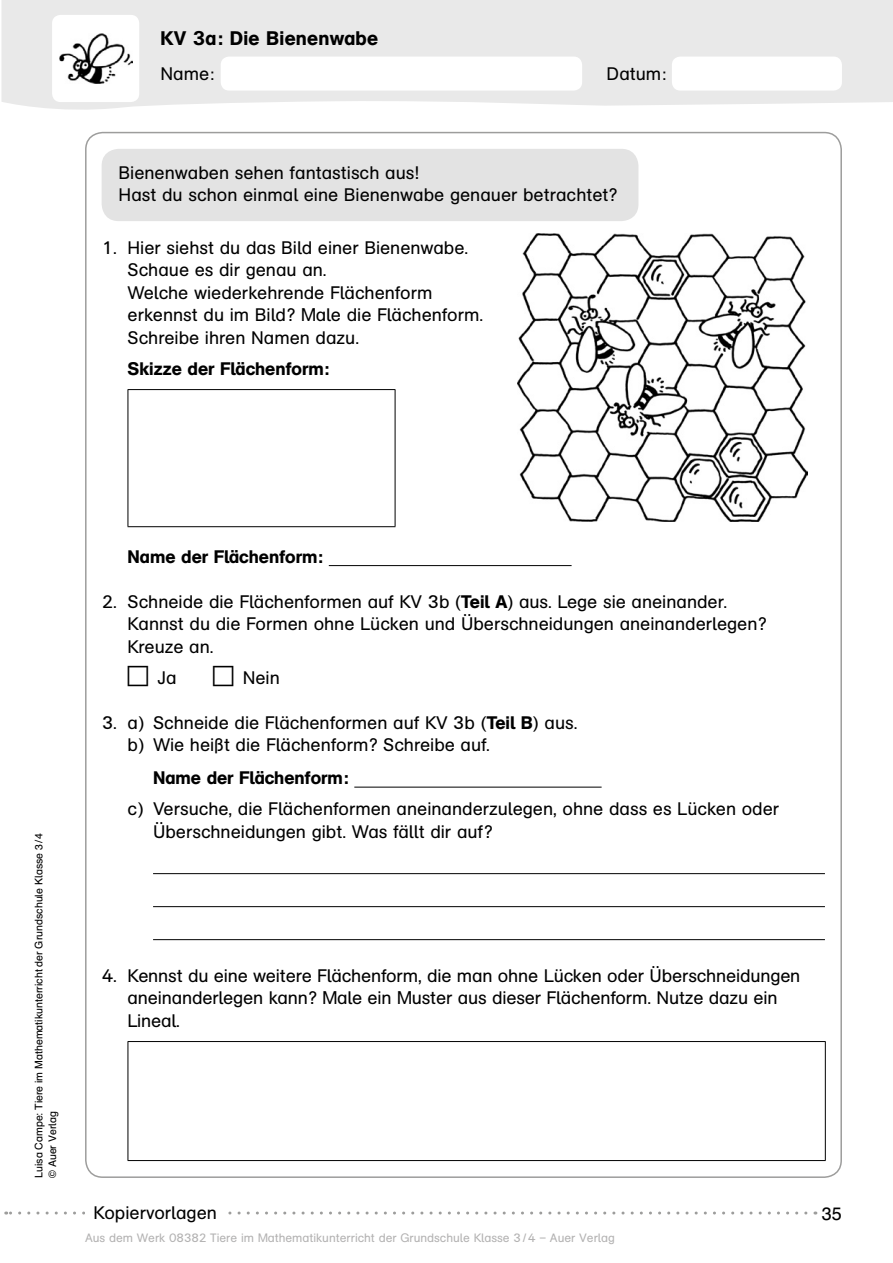
<style>
.page{position:relative;width:893px;height:1263px;background:#fff}
.page>*{position:absolute;margin:0;border:0;box-sizing:border-box;transform-origin:0 0}
.t1{font:700 19.5px "GSGBY Mathe 07";letter-spacing:.015em;color:#000}
.t2{font:18px/22.5px "GSGBY Mathe 07";color:#000}
.t3{font:700 18px "GSGBY Mathe 07";color:#000}
.t4{font:18px "Auer Schulbuch";color:#000}
.t5{font:12px "GSGBY Mathe 07";color:#b3b2b2}
.t6{font:10.5px/13.5px "Auer Schulbuch";color:#000}
.s1{font-weight:700}
</style>
<div class="page">
<svg style="left:1px;top:0;width:892px;height:110px;fill:#e9e9e9"></svg>
<svg style="left:6px;top:1211px;width:800px;height:3px"></svg>
<div style="left:52px;top:15px;width:87px;height:87px;background:#fff;border-radius:9px"></div>
<img style="left:59px;top:33px;width:73px;height:51px">
<div style="left:85px;top:1206px;width:140px;height:13px;background:#fff"></div>
<hr style="left:329px;top:565px;width:243px;height:1px;background:#000">
<hr style="left:354px;top:787px;width:248px;height:1px;background:#000">
<hr style="left:153px;top:873px;width:672px;height:1px;background:#000">
<hr style="left:153px;top:906px;width:672px;height:1px;background:#000">
<hr style="left:153px;top:939px;width:672px;height:1px;background:#000">
<hr style="left:128px;top:389px;width:267px;height:1px;background:#000">
<hr style="left:128px;top:390px;width:1px;height:136px;background:#000">
<hr style="left:395px;top:390px;width:1px;height:136px;background:#000">
<hr style="left:128px;top:526px;width:267px;height:1px;background:#000">
<hr style="left:128px;top:1041px;width:698px;height:1px;background:#000">
<hr style="left:128px;top:1042px;width:1px;height:118px;background:#000">
<hr style="left:825px;top:1042px;width:1px;height:118px;background:#000">
<hr style="left:128px;top:1160px;width:698px;height:1px;background:#000">
<div style="left:102px;top:149px;width:536px;height:72px;background:#e3e3e3;border-radius:17px"></div>
<div style="left:221px;top:57px;width:361px;height:34px;background:#fff;border-radius:9px"></div>
<div style="left:672px;top:57px;width:170px;height:34px;background:#fff;border-radius:9px"></div>
<img style="left:517px;top:233px;width:291px;height:288px">
<p class="t1" style="left:161px;top:26px;width:219px">KV 3a: Die Bienenwabe</p>
<p class="t2" style="left:161px;top:62px;width:55px">Name:</p>
<p class="t2" style="left:607px;top:62px;width:61px">Datum:</p>
<p class="t2" style="left:119px;top:161px;width:500px">Bienenwaben sehen fantastisch aus!<br>Hast du schon einmal eine Bienenwabe genauer betrachtet?</p>
<p class="t2" style="left:128px;top:236px;width:357px;text-indent:-26px">1. Hier siehst du das Bild einer Bienenwabe.<br>Schaue es dir genau an.<br>Welche wiederkehrende Flächenform erkennst du im Bild? Male die Flächenform.<br>Schreibe ihren Namen dazu.</p>
<p class="t3" style="left:128px;top:357px;width:203px">Skizze der Flächenform:</p>
<p class="t6" style="left:32px;top:1178px;width:347px;rotate:-90deg">Luisa Campe: Tiere im Mathematikunterricht der Grundschule Klasse 3/4 © Auer Verlag</p>
<p class="t3" style="left:128px;top:545px;width:197px">Name der Flächenform:</p>
<p class="t2" style="left:128px;top:590px;width:640px;text-indent:-26px">2. Schneide die Flächenformen auf KV 3b (<span class="s1">Teil A</span>) aus. Lege sie aneinander.<br>Kannst du die Formen ohne Lücken und Überschneidungen aneinanderlegen?<br>Kreuze an.</p>
<p class="t2" style="left:128px;top:666px;width:51px">☐ Ja</p>
<p class="t2" style="left:213px;top:666px;width:69px">☐ Nein</p>
<p class="t2" style="left:128px;top:711px;width:451px;text-indent:-26px">3. a) Schneide die Flächenformen auf KV 3b (<span class="s1">Teil B</span>) aus. b) Wie heißt die Flächenform? Schreibe auf.</p>
<p class="t3" style="left:153px;top:767px;width:197px">Name der Flächenform:</p>
<p class="t2" style="left:153px;top:798px;width:628px;text-indent:-26px">c) Versuche, die Flächenformen aneinanderzulegen, ohne dass es Lücken oder<br>Überschneidungen gibt. Was fällt dir auf?</p>
<p class="t2" style="left:128px;top:964px;width:674px;text-indent:-26px">4. Kennst du eine weitere Flächenform, die man ohne Lücken oder Überschneidungen aneinanderlegen kann? Male ein Muster aus dieser Flächenform. Nutze dazu ein<br>Lineal.</p>
<p class="t2" style="left:94px;top:1201px;width:125px">Kopiervorlagen</p>
<p class="t5" style="left:85px;top:1230px;width:531px">Aus dem Werk 08382 Tiere im Mathematikunterricht der Grundschule Klasse 3/4 – Auer Verlag</p>
<p class="t4" style="left:822px;top:1202px;width:22px">35</p>
</div>
